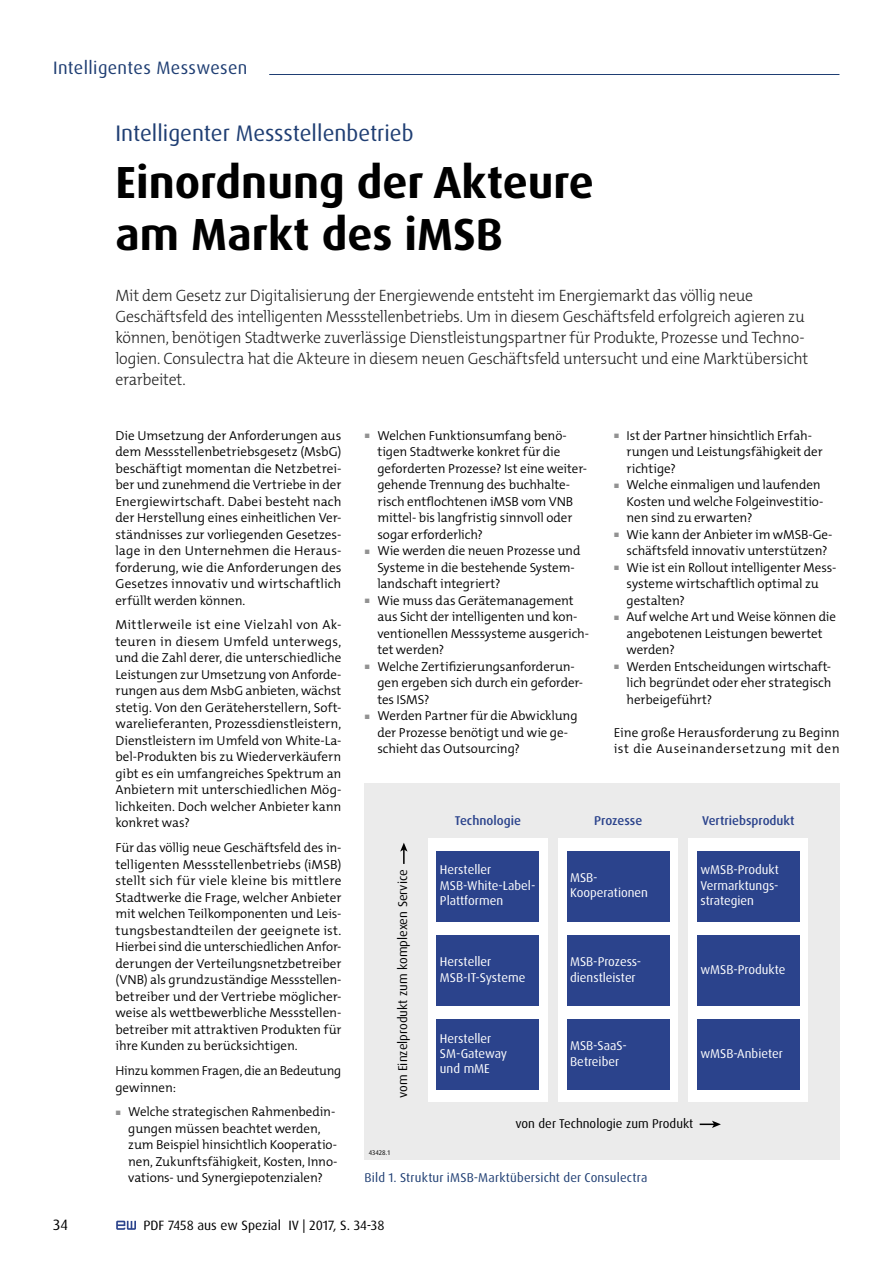
<style>
.page{position:relative;width:893px;height:1263px;background:#fff}
.page>*{position:absolute;margin:0;border:0;box-sizing:border-box;transform-origin:0 0}
.t1{font:700 45px/52.5px "Dax OT";color:#000}
.t2{font:22.5px "Dax OT";color:#1f3e73}
.t3{font:18px "Dax OT";letter-spacing:.02em;color:#1f3e73}
.t4{font:300 16.5px/21px "The Mix B3";letter-spacing:-.02em;color:#222;scale:.96 1}
.t5{font:15px "Dax OT";color:#000}
.t6{font:13.5px "Dax OT";color:#000}
.t7{font:300 13.05px/16.5px "The Mix B4";letter-spacing:-.01em;color:#000;text-align:justify}
.t8{font:300 13.05px/16.5px "The Mix B4";letter-spacing:.015em;color:#000}
.t9{font:12.75px/15.3px "Dax OT";color:#fff}
.t10{font:12.75px "Dax OT";color:#000}
.t11{font:12.75px "Dax OT";letter-spacing:.015em;color:#1f3e73}
.t12{font:500 12.75px "Dax OT";color:#2b438c}
.t13{font:6.75px "Dax OT";color:#000}
.s1{font-family:"The Mix Expert";font-weight:400;font-size:6.45px;color:#929292}
</style>
<div class="page">
<hr style="left:269px;top:74px;width:570px;height:1px;background:#1f3e73">
<svg style="left:116px;top:1221px;width:20px;height:9px"></svg>
<div style="left:365px;top:783px;width:475px;height:376px;background:#ebebeb"></div>
<div style="left:428px;top:839px;width:119px;height:263px;background:#fff"></div>
<div style="left:437px;top:851px;width:102px;height:71px;background:#2b438c"></div>
<div style="left:437px;top:935px;width:102px;height:71px;background:#2b438c"></div>
<div style="left:437px;top:1019px;width:102px;height:71px;background:#2b438c"></div>
<div style="left:559px;top:839px;width:119px;height:263px;background:#fff"></div>
<div style="left:567px;top:851px;width:102px;height:71px;background:#2b438c"></div>
<div style="left:567px;top:935px;width:102px;height:71px;background:#2b438c"></div>
<div style="left:567px;top:1019px;width:102px;height:71px;background:#2b438c"></div>
<div style="left:689px;top:839px;width:119px;height:263px;background:#fff"></div>
<div style="left:697px;top:851px;width:102px;height:71px;background:#2b438c"></div>
<div style="left:697px;top:935px;width:102px;height:71px;background:#2b438c"></div>
<div style="left:697px;top:1019px;width:102px;height:71px;background:#2b438c"></div>
<svg style="left:400px;top:843px;width:7px;height:21px"></svg>
<svg style="left:700px;top:1121px;width:21px;height:7px"></svg>
<h3 class="t3" style="left:53px;top:57px;width:196px">Intelligentes Messwesen</h3>
<h2 class="t2" style="left:115px;top:119px;width:300px">Intelligenter Messstellenbetrieb</h2>
<h1 class="t1" style="left:115px;top:156px;width:480px">Einordnung der Akteure am Markt des iMSB</h1>
<p class="t4" style="left:115px;top:285px;width:723px">Mit dem Gesetz zur Digitalisierung der Energiewende entsteht im Energiemarkt das völlig neue Geschäftsfeld des intelligenten Messstellenbetriebs. Um in diesem Geschäftsfeld erfolgreich agieren zu können, benötigen Stadtwerke zuverlässige Dienstleistungspartner für Produkte, Prozesse und Techno&shy;logien. Consulectra hat die Akteure in diesem neuen Geschäftsfeld untersucht und eine Marktübersicht erarbeitet.</p>
<p class="t5" style="left:53px;top:1215px;width:16px">34</p>
<p class="t7" style="left:115px;top:427px;width:228px">Die Umsetzung der Anforderungen aus dem Messstellenbetriebsgesetz (MsbG) beschäftigt momentan die Netzbetrei&shy;ber und zunehmend die Vertriebe in der Energiewirtschaft. Dabei besteht nach der Herstellung eines einheitlichen Ver&shy;ständnisses zur vorliegenden Gesetzes&shy;lage in den Unternehmen die Heraus&shy;forderung, wie die Anforderungen des Gesetzes innovativ und wirtschaftlich erfüllt werden können.</p>
<p class="t7" style="left:115px;top:617px;width:227px">Mittlerweile ist eine Vielzahl von Ak&shy;teuren in diesem Umfeld unterwegs, und die Zahl derer, die unterschiedliche Leistungen zur Umsetzung von Anforde&shy;rungen aus dem MsbG anbieten, wächst stetig. Von den Geräteherstellern, Soft&shy;warelieferanten, Prozessdienstleistern, Dienstleistern im Umfeld von White-La&shy;bel-Produkten bis zu Wiederverkäufern gibt es ein umfangreiches Spektrum an Anbietern mit unterschiedlichen Mög&shy;lichkeiten. Doch welcher Anbieter kann konkret was?</p>
<p class="t7" style="left:115px;top:840px;width:227px">Für das völlig neue Geschäftsfeld des in&shy;telligenten Messstellenbetriebs (iMSB) stellt sich für viele kleine bis mittlere Stadtwerke die Frage, welcher Anbieter mit welchen Teilkomponenten und Leis&shy;tungsbestandteilen der geeignete ist.<br>Hierbei sind die unterschiedlichen Anfor&shy;derungen der Verteilungsnetzbetreiber (VNB) als grundzuständige Messstellen&shy;betreiber und der Vertriebe möglicher&shy;weise als wettbewerbliche Messstellen&shy;betreiber mit attraktiven Produkten für ihre Kunden zu berücksichtigen.</p>
<p class="t7" style="left:115px;top:1063px;width:227px">Hinzu kommen Fragen, die an Bedeutung gewinnen:</p>
<p class="t7" style="left:128px;top:1104px;width:211px;text-align:left;text-indent:-13px"><span class="s1">ó</span> Welche strategischen Rahmenbedin&shy;gungen müssen beachtet werden, zum Beispiel hinsichtlich Kooperatio&shy;nen, Zukunftsfähigkeit, Kosten, Inno&shy;vations- und Synergiepotenzialen?</p>
<p class="t7" style="left:365px;top:427px;width:204px"><span class="s1">ó</span> Welchen Funktionsumfang benö-</p>
<p class="t7" style="left:377px;top:444px;width:184px">tigen Stadtwerke konkret für die</p>
<p class="t7" style="left:377px;top:460px;width:211px">geforderten Prozesse? Ist eine weiter-</p>
<p class="t7" style="left:377px;top:477px;width:194px">gehende Trennung des buchhalte-</p>
<p class="t7" style="left:377px;top:493px;width:197px">risch entflochtenen iMSB vom VNB</p>
<p class="t7" style="left:377px;top:510px;width:196px">mittel- bis langfristig sinnvoll oder</p>
<p class="t7" style="left:377px;top:526px;width:107px">sogar erforderlich?</p>
<p class="t7" style="left:365px;top:543px;width:217px"><span class="s1">ó</span> Wie werden die neuen Prozesse und</p>
<p class="t7" style="left:377px;top:559px;width:199px">Systeme in die bestehende System-</p>
<p class="t7" style="left:377px;top:576px;width:125px">landschaft integriert?</p>
<p class="t7" style="left:365px;top:592px;width:211px"><span class="s1">ó</span> Wie muss das Gerätemanagement</p>
<p class="t7" style="left:377px;top:609px;width:202px">aus Sicht der intelligenten und kon-</p>
<p class="t7" style="left:377px;top:625px;width:213px">ventionellen Messsysteme ausgerich-</p>
<p class="t7" style="left:377px;top:642px;width:68px">tet werden?</p>
<p class="t7" style="left:365px;top:658px;width:212px"><span class="s1">ó</span> Welche Zertifizierungsanforderun-</p>
<p class="t7" style="left:377px;top:675px;width:207px">gen ergeben sich durch ein geforder-</p>
<p class="t7" style="left:377px;top:691px;width:54px">tes ISMS?</p>
<p class="t7" style="left:365px;top:708px;width:214px"><span class="s1">ó</span> Werden Partner für die Abwicklung</p>
<p class="t7" style="left:377px;top:724px;width:192px">der Prozesse benötigt und wie ge-</p>
<p class="t7" style="left:377px;top:741px;width:144px">schieht das Outsourcing?</p>
<p class="t7" style="left:614px;top:427px;width:200px"><span class="s1">ó</span> Ist der Partner hinsichtlich Erfah-</p>
<p class="t7" style="left:627px;top:444px;width:198px">rungen und Leistungsfähigkeit der</p>
<p class="t7" style="left:627px;top:460px;width:51px">richtige?</p>
<p class="t7" style="left:614px;top:477px;width:208px"><span class="s1">ó</span> Welche einmaligen und laufenden</p>
<p class="t7" style="left:627px;top:493px;width:198px">Kosten und welche Folgeinvestitio-</p>
<p class="t7" style="left:627px;top:510px;width:127px">nen sind zu erwarten?</p>
<p class="t7" style="left:614px;top:526px;width:220px"><span class="s1">ó</span> Wie kann der Anbieter im wMSB-Ge-</p>
<p class="t7" style="left:627px;top:543px;width:203px">schäftsfeld innovativ unterstützen?</p>
<p class="t7" style="left:614px;top:559px;width:224px"><span class="s1">ó</span> Wie ist ein Rollout intelligenter Mess-</p>
<p class="t7" style="left:627px;top:576px;width:194px">systeme wirtschaftlich optimal zu</p>
<p class="t7" style="left:627px;top:592px;width:60px">gestalten?</p>
<p class="t7" style="left:614px;top:609px;width:224px"><span class="s1">ó</span> Auf welche Art und Weise können die</p>
<p class="t7" style="left:627px;top:625px;width:197px">angebotenen Leistungen bewertet</p>
<p class="t7" style="left:627px;top:642px;width:50px">werden?</p>
<p class="t7" style="left:614px;top:658px;width:219px"><span class="s1">ó</span> Werden Entscheidungen wirtschaft-</p>
<p class="t7" style="left:627px;top:675px;width:206px">lich begründet oder eher strategisch</p>
<p class="t7" style="left:627px;top:691px;width:87px">herbeigeführt?</p>
<p class="t8" style="left:614px;top:724px;width:227px">Eine große Herausforderung zu Beginn ist die Auseinandersetzung mit den</p>
<p class="t10" style="left:395px;top:1098px;width:230px;rotate:-90deg">vom Einzelprodukt zum komplexen Service</p>
<p class="t13" style="left:369px;top:1149px;width:23px">43428.1</p>
<p class="t12" style="left:455px;top:813px;width:68px">Technologie</p>
<p class="t9" style="left:440px;top:862px;width:97px">Hersteller<br>MSB-White-Label-<br>Plattformen</p>
<p class="t9" style="left:440px;top:954px;width:87px">Hersteller<br>MSB-IT-Systeme</p>
<p class="t12" style="left:594px;top:813px;width:50px">Prozesse</p>
<p class="t12" style="left:702px;top:813px;width:94px">Vertriebsprodukt</p>
<p class="t9" style="left:570px;top:870px;width:79px">MSB-<br>Kooperationen</p>
<p class="t9" style="left:700px;top:862px;width:80px;text-align:justify">wMSB-Produkt Vermarktungs&shy;strategien</p>
<p class="t9" style="left:570px;top:954px;width:73px">MSB-Prozess&shy;dienstleister</p>
<p class="t9" style="left:700px;top:962px;width:87px">wMSB-Produkte</p>
<p class="t9" style="left:440px;top:1031px;width:69px">Hersteller<br>SM-Gateway und mME</p>
<p class="t9" style="left:570px;top:1038px;width:58px">MSB-SaaS-<br>Betreiber</p>
<p class="t9" style="left:700px;top:1046px;width:84px">wMSB-Anbieter</p>
<p class="t10" style="left:515px;top:1115px;width:179px">von der Technologie zum Produkt</p>
<p class="t11" style="left:365px;top:1170px;width:284px">Bild 1. Struktur iMSB-Marktübersicht der Consulectra</p>
<p class="t6" style="left:143px;top:1216px;width:242px">PDF 7458 aus ew Spezial IV | 2017, S. 34-38</p>
</div>
